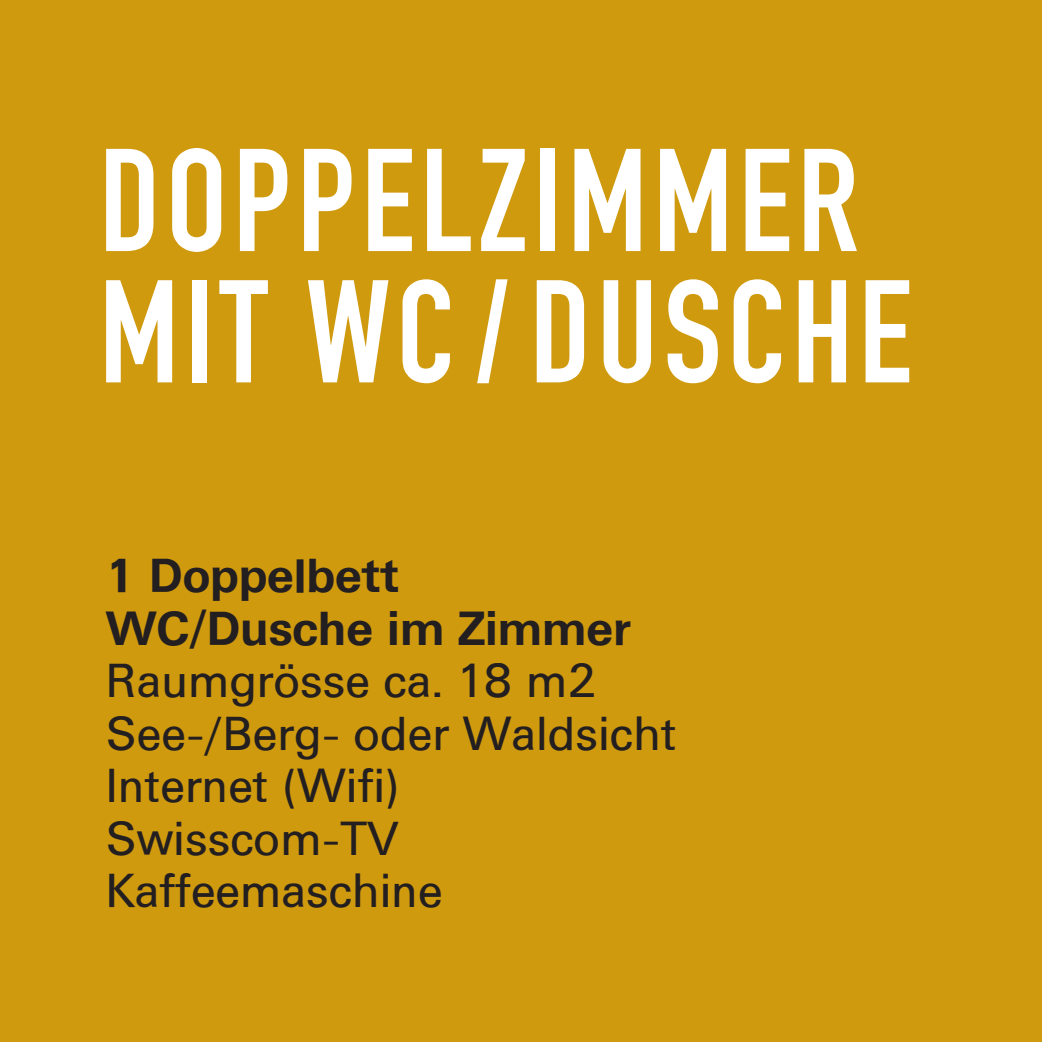
<style>
.page{position:relative;width:1042px;height:1042px;background:#d09a0f}
.page>*{position:absolute;margin:0;border:0;box-sizing:border-box;transform-origin:0 0}
.t1{font:700 143.5px/131.2px "DIN Condensed";letter-spacing:.04em;color:#fff}
.t2{font:47.25px/52.5px "UN11";letter-spacing:.01em;color:#231f20}
.t3{font:500 47.25px/52.5px "UN11";letter-spacing:.01em;color:#231f20}
</style>
<div class="page">
<h1 class="t1" style="left:99px;top:136px;width:814px">dOPPELZIMMER<br>MIT wC / DUSCHE</h1>
<p class="t3" style="left:105px;top:549px;width:526px">1 Doppelbett<br>WC/Dusche im Zimmer</p>
<p class="t2" style="left:105px;top:654px;width:572px">Raumgrösse ca. 18 m2<br>See-/Berg- oder Waldsicht<br>Internet (Wifi)<br>Swisscom-TV<br>Kaffeemaschine</p>
</div>
